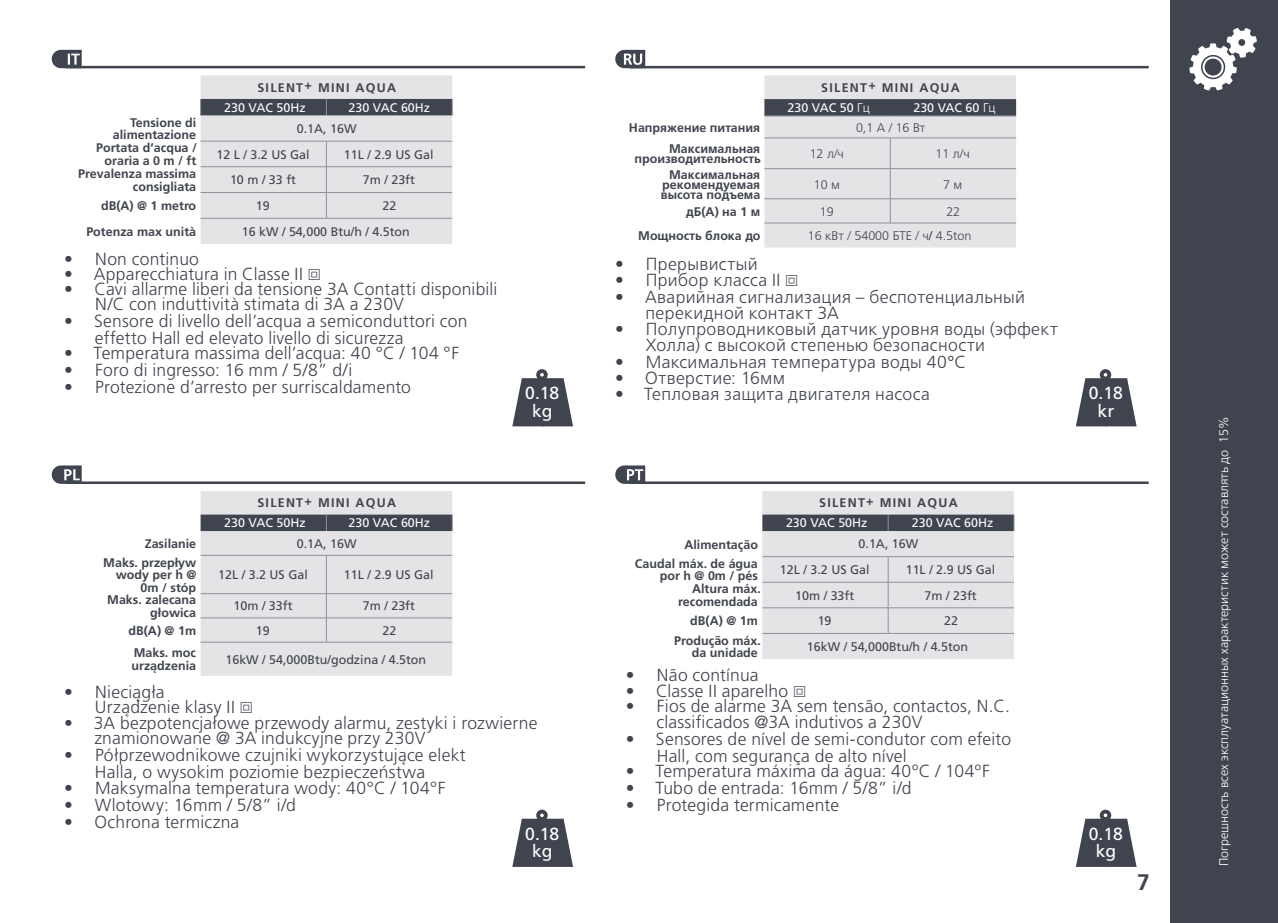
<style>
.page{position:relative;width:1278px;height:923px;background:#fff}
.page>*{position:absolute;margin:0;border:0;box-sizing:border-box;transform-origin:0 0}
.t1{font:700 22.5px "Frutiger LT Pro";color:#40444e}
.t2{font:300 17.5px/17px "Frutiger LT Pro";letter-spacing:.01em;color:#40444e}
.t3{font:300 17.5px/16.2px "Frutiger LTCYR";letter-spacing:.025em;color:#40444e}
.t4{font:17.5px/17.5px "Frutiger LT Pro";color:#fff;text-align:center}
.t5{font:17.5px "Frutiger LTCYR";color:#fff}
.t6{font:700 12.5px/12.5px "Frutiger LT Pro";color:#40444e;text-align:right}
.t7{font:12.5px "Frutiger LT Pro";color:#40444e}
.t8{font:700 12.5px/10px "Frutiger LTCYR";color:#40444e;text-align:right}
.t9{font:700 12.5px/20.5px "Frutiger LT Pro";letter-spacing:.1em;color:#40444e}
.t10{font:12.5px "Frutiger LT Pro";color:#fff}
.t11{font:300 12.5px "Frutiger LTCYR";color:#fff}
.t12{font:300 12.5px "Frutiger LTCYR";color:#40444e}
.s1{font-weight:400;color:#fff}
.s2{font-family:"Frutiger LTCYR";font-weight:300;color:#fff}
.s3{font-family:"Frutiger LTCYR";font-weight:300}
.s4{font-family:"Frutiger LT Pro";font-weight:400}
</style>
<div class="page">
<hr style="left:66px;top:66px;width:519px;height:2px;background:#40444e">
<hr style="left:66px;top:481px;width:519px;height:3px;background:#40444e">
<hr style="left:629px;top:66px;width:519px;height:2px;background:#40444e">
<hr style="left:629px;top:481px;width:519px;height:3px;background:#40444e">
<div style="left:1170px;top:0;width:108px;height:922px;background:#40444e"></div>
<svg style="left:1189px;top:28px;width:68px;height:62px"></svg>
<svg style="left:52px;top:50px;width:30px;height:18px"></svg>
<svg style="left:52px;top:465px;width:30px;height:18px"></svg>
<svg style="left:615px;top:465px;width:30px;height:18px"></svg>
<svg style="left:615px;top:50px;width:30px;height:18px"></svg>
<svg style="left:200px;top:75px;width:253px;height:169px;background:#d2d2d5"></svg>
<svg style="left:764px;top:75px;width:252px;height:172px;background:#d1d2d5"></svg>
<svg style="left:201px;top:491px;width:252px;height:184px;background:#d3d3d6"></svg>
<svg style="left:762px;top:491px;width:252px;height:167px;background:#d1d2d5"></svg>
<svg style="left:512px;top:378px;width:61px;height:48px;background:#5f626b"></svg>
<div style="left:536px;top:369px;width:12px;height:11px;border:4px solid #40444e;border-radius:50%"></div>
<svg style="left:512px;top:818px;width:61px;height:48px"></svg>
<div style="left:536px;top:809px;width:12px;height:11px;border:4px solid #40444e;border-radius:50%"></div>
<svg style="left:1076px;top:378px;width:60px;height:48px;background:#5c6068"></svg>
<div style="left:1099px;top:369px;width:12px;height:11px;border:4px solid #40444e;border-radius:50%"></div>
<svg style="left:1076px;top:818px;width:60px;height:48px;background:#5e616a"></svg>
<div style="left:1099px;top:809px;width:12px;height:11px;border:4px solid #40444e;border-radius:50%"></div>
<p class="t9" style="left:257px;top:77px;width:140px">SILENT+ MINI AQUA</p>
<p class="t10" style="left:224px;top:100px;width:83px">230 VAC 50Hz</p>
<p class="t10" style="left:349px;top:100px;width:83px">230 VAC 60Hz</p>
<p class="t9" style="left:787px;top:77px;width:174px;text-indent:34px">SILENT+ MINI AQUA<br><span class="s1">230 VAC 50</span> <span class="s2">Гц</span></p>
<p class="t10" style="left:913px;top:101px;width:84px">230 VAC 60 <span class="s3">Гц</span></p>
<p class="t6" style="left:113px;top:116px;width:85px">Tensione di alimentazione</p>
<p class="t7" style="left:297px;top:121px;width:61px">0.1A, 16W</p>
<p class="t6" style="left:96px;top:142px;width:102px">Portata d’acqua / oraria a 0 m / ft</p>
<p class="t7" style="left:216px;top:147px;width:95px">12 L / 3.2 US Gal</p>
<p class="t7" style="left:344px;top:147px;width:91px">11L / 2.9 US Gal</p>
<p class="t6" style="left:78px;top:167px;width:119px">Prevalenza massima consigliata</p>
<p class="t7" style="left:230px;top:172px;width:68px">10 m / 33 ft</p>
<p class="t7" style="left:363px;top:172px;width:54px">7m / 23ft</p>
<p class="t6" style="left:101px;top:199px;width:97px">dB(A) @ 1 metro</p>
<p class="t7" style="left:256px;top:198px;width:15px">19</p>
<p class="t7" style="left:382px;top:198px;width:15px">22</p>
<p class="t6" style="left:86px;top:225px;width:111px">Potenza max unità</p>
<p class="t7" style="left:242px;top:224px;width:170px">16 kW / 54,000 Btu/h / 4.5ton</p>
<p class="t2" style="left:64px;top:250px;width:136px">• Non continuo</p>
<p class="t2" style="left:64px;top:265px;width:258px">• Apparecchiatura in Classe II ⧈</p>
<p class="t2" style="left:95px;top:281px;width:404px;line-height:15px;text-indent:-31px">• Cavi allarme liberi da tensione 3A Contatti disponibili<br>N/C con induttività stimata di 3A a 230V</p>
<p class="t2" style="left:95px;top:312px;width:374px;text-indent:-31px">• Sensore di livello dell’acqua a semiconduttori con effetto Hall ed elevato livello di sicurezza</p>
<p class="t2" style="left:64px;top:344px;width:396px">• Temperatura massima dell’acqua: 40 °C / 104 °F</p>
<p class="t2" style="left:64px;top:361px;width:290px">• Foro di ingresso: 16 mm / 5/8” d/i</p>
<p class="t2" style="left:64px;top:378px;width:348px">• Protezione d’arresto per surriscaldamento</p>
<p class="t4" style="left:525px;top:384px;width:36px">0.18 kg</p>
<p class="t8" style="left:629px;top:123px;width:133px">Напряжение питания</p>
<p class="t12" style="left:856px;top:121px;width:71px">0,1 A / 16 Вт</p>
<p class="t8" style="left:634px;top:144px;width:128px">Максимальная производительность</p>
<p class="t12" style="left:810px;top:147px;width:36px">12 л/ч</p>
<p class="t12" style="left:935px;top:147px;width:36px">11 л/ч</p>
<p class="t8" style="left:661px;top:169px;width:101px;text-align:justify;text-indent:8px">Максимальная рекомендуемая высота подъема</p>
<p class="t12" style="left:814px;top:178px;width:28px">10 м</p>
<p class="t12" style="left:943px;top:178px;width:21px">7 м</p>
<p class="t8" style="left:686px;top:206px;width:76px">дБ(А) на 1 м</p>
<p class="t12" style="left:820px;top:205px;width:15px">19</p>
<p class="t12" style="left:946px;top:205px;width:15px">22</p>
<p class="t8" style="left:638px;top:231px;width:124px">Мощность блока до</p>
<p class="t12" style="left:808px;top:229px;width:165px">16 кВт / 54000 БТЕ / ч<span class="s4">/</span> 4.5ton</p>
<p class="t3" style="left:615px;top:256px;width:144px">• Прерывистый</p>
<p class="t3" style="left:615px;top:272px;width:185px">• Прибор класса II ⧈</p>
<p class="t3" style="left:645px;top:289px;width:381px;text-indent:-30px">• Аварийная сигнализация – беспотенциальный перекидной контакт 3А</p>
<p class="t3" style="left:646px;top:321px;width:414px;text-indent:-30px">• Полупроводниковый датчик уровня воды (эффект<br>Холла) с высокой степенью безопасности</p>
<p class="t3" style="left:615px;top:354px;width:352px">• Максимальная температура воды 40°С</p>
<p class="t3" style="left:615px;top:370px;width:171px">• Отверстие: 16мм</p>
<p class="t3" style="left:615px;top:386px;width:316px">• Тепловая защита двигателя насоса</p>
<p class="t4" style="left:1089px;top:384px;width:36px">0.18</p>
<p class="t5" style="left:1097px;top:401px;width:18px">kr</p>
<p class="t9" style="left:257px;top:493px;width:140px">SILENT+ MINI AQUA</p>
<p class="t10" style="left:224px;top:515px;width:83px">230 VAC 50Hz</p>
<p class="t10" style="left:349px;top:515px;width:83px">230 VAC 60Hz</p>
<p class="t9" style="left:819px;top:493px;width:140px">SILENT+ MINI AQUA</p>
<p class="t10" style="left:786px;top:515px;width:83px">230 VAC 50Hz</p>
<p class="t10" style="left:912px;top:515px;width:83px">230 VAC 60Hz</p>
<p class="t6" style="left:145px;top:537px;width:53px">Zasilanie</p>
<p class="t7" style="left:297px;top:536px;width:61px">0.1A, 16W</p>
<p class="t6" style="left:103px;top:556px;width:95px">Maks. przepływ wody per h @<br>0m / stóp</p>
<p class="t7" style="left:218px;top:567px;width:91px">12L / 3.2 US Gal</p>
<p class="t7" style="left:344px;top:567px;width:91px">11L / 2.9 US Gal</p>
<p class="t6" style="left:107px;top:593px;width:90px">Maks. zalecana głowica</p>
<p class="t7" style="left:233px;top:598px;width:61px">10m / 33ft</p>
<p class="t7" style="left:363px;top:598px;width:54px">7m / 23ft</p>
<p class="t6" style="left:129px;top:624px;width:69px">dB(A) @ 1m</p>
<p class="t7" style="left:256px;top:623px;width:15px">19</p>
<p class="t7" style="left:382px;top:623px;width:15px">22</p>
<p class="t6" style="left:131px;top:646px;width:66px;text-align:left">Maks. moc urządzenia</p>
<p class="t7" style="left:225px;top:652px;width:202px">16kW / 54,000Btu/godzina / 4.5ton</p>
<p class="t2" style="left:95px;top:684px;width:159px;line-height:15.5px;text-indent:-31px">• Nieciągła<br>Urządzenie klasy II ⧈</p>
<p class="t2" style="left:94px;top:715px;width:444px;line-height:15.5px;text-indent:-30px">• 3A bezpotencjałowe przewody alarmu, zestyki i rozwierne znamionowane @ 3A indukcyjne przy 230V</p>
<p class="t2" style="left:64px;top:746px;width:403px;text-align:center">• Półprzewodnikowe czujniki wykorzystujące elekt<br>Halla, o wysokim poziomie bezpieczeństwa</p>
<p class="t2" style="left:64px;top:779px;width:383px">• Maksymalna temperatura wody: 40°C / 104°F</p>
<p class="t2" style="left:64px;top:796px;width:233px">• Wlotowy: 16mm / 5/8” i/d</p>
<p class="t2" style="left:64px;top:813px;width:177px">• Ochrona termiczna</p>
<p class="t4" style="left:525px;top:824px;width:36px">0.18 kg</p>
<p class="t6" style="left:684px;top:538px;width:75px">Alimentação</p>
<p class="t7" style="left:858px;top:536px;width:61px">0.1A, 16W</p>
<p class="t6" style="left:635px;top:557px;width:125px">Caudal máx. de água por h @ 0m / pés</p>
<p class="t7" style="left:780px;top:562px;width:91px">12L / 3.2 US Gal</p>
<p class="t7" style="left:906px;top:562px;width:91px">11L / 2.9 US Gal</p>
<p class="t6" style="left:678px;top:582px;width:84px">Altura máx. recomendada</p>
<p class="t7" style="left:795px;top:588px;width:61px">10m / 33ft</p>
<p class="t7" style="left:924px;top:588px;width:54px">7m / 23ft</p>
<p class="t6" style="left:690px;top:614px;width:69px">dB(A) @ 1m</p>
<p class="t7" style="left:817px;top:613px;width:15px">19</p>
<p class="t7" style="left:944px;top:613px;width:15px">22</p>
<p class="t6" style="left:674px;top:634px;width:88px">Produção máx. da unidade</p>
<p class="t7" style="left:807px;top:639px;width:163px">16kW / 54,000Btu/h / 4.5ton</p>
<p class="t2" style="left:626px;top:666px;width:134px">• Não contínua</p>
<p class="t2" style="left:626px;top:682px;width:182px">• Classe II aparelho ⧈</p>
<p class="t2" style="left:656px;top:698px;width:355px;line-height:15.5px;text-indent:-31px">• Fios de alarme 3A sem tensão, contactos, N.C. classificados @3A indutivos a 230V</p>
<p class="t2" style="left:657px;top:730px;width:356px;text-indent:-31px">• Sensores de nível de semi-condutor com efeito<br>Hall, com segurança de alto nível</p>
<p class="t2" style="left:626px;top:762px;width:365px">• Temperatura máxima da água: 40ºC / 104ºF</p>
<p class="t2" style="left:626px;top:779px;width:287px">• Tubo de entrada: 16mm / 5/8” i/d</p>
<p class="t2" style="left:626px;top:796px;width:215px">• Protegida termicamente</p>
<p class="t4" style="left:1089px;top:824px;width:36px">0.18 kg</p>
<p class="t11" style="left:1217px;top:865px;width:451px;rotate:-90deg">Погрешность всех эксплуатационных характеристик может составлять до 15%</p>
<p class="t1" style="left:1137px;top:868px;width:14px">7</p>
</div>
